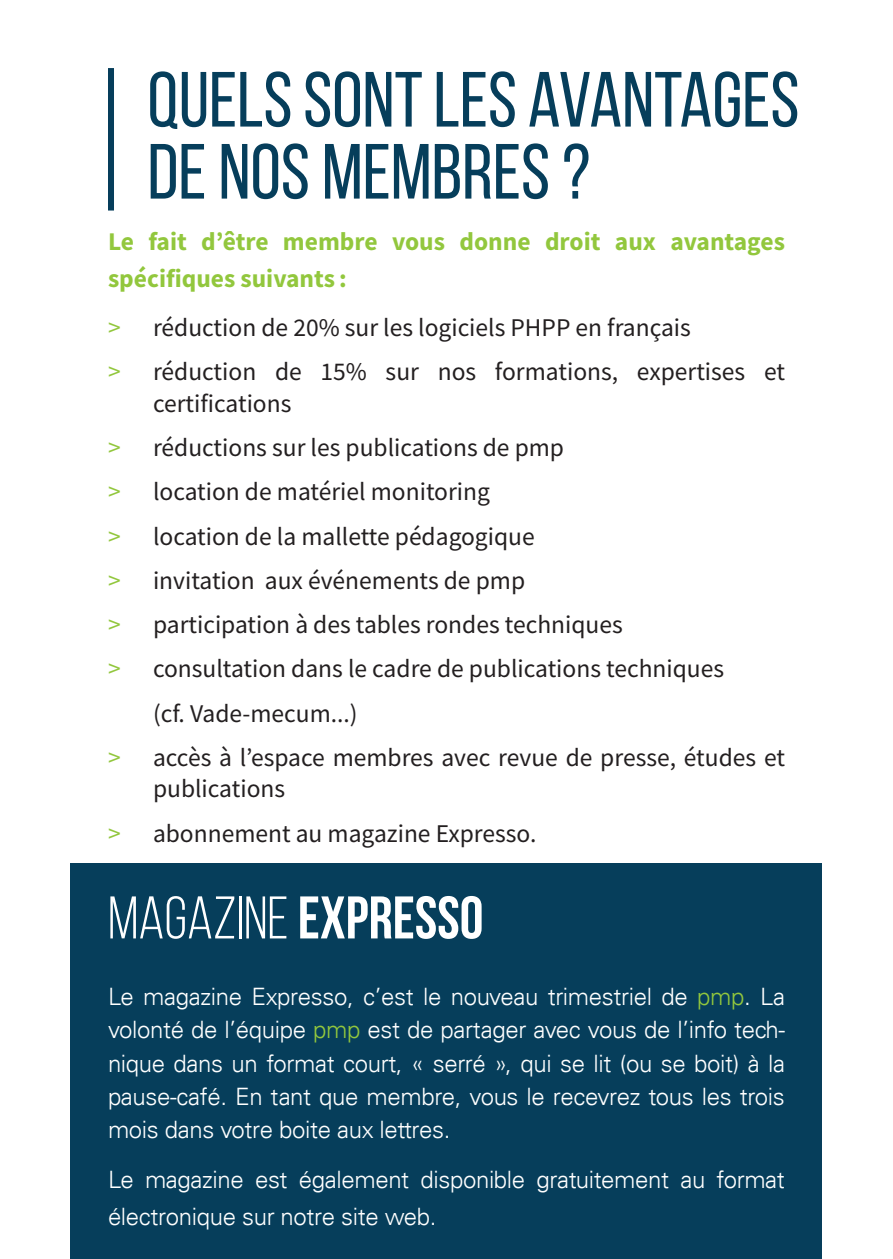
<style>
.page{position:relative;width:893px;height:1259px;background:#fff}
.page>*{position:absolute;margin:0;border:0;box-sizing:border-box;transform-origin:0 0}
.t1{font:78px/72px "Bebas Neue";color:#063e5b}
.t2{font:60px "Bebas Neue";color:#fff}
.t3{font:25.5px/44.4px "Source Sans Pro";color:#231f20}
.t4{font:700 25.5px/37.5px "Source Sans Pro";color:#92c73d}
.t5{font:300 24px/33px "Univers LT";letter-spacing:-.015em;color:#fff;text-align:justify}
.s1{color:#92c73d}
.s2{font-weight:700}
</style>
<div class="page">
<div style="left:71px;top:863px;width:751px;height:396px;background:#063e5b"></div>
<div style="left:108px;top:68px;width:6px;height:142px;background:#063e5b"></div>
<h1 class="t1" style="left:148px;top:63px;width:653px">QUELS SONT LES AVANTAGES<br>DE NOS MEMBRES ?</h1>
<p class="t4" style="left:108px;top:222px;width:678px">Le fait d’être membre vous donne droit aux avantages spécifiques suivants :</p>
<p class="t3" style="left:108px;top:305px;width:678px"><span class="s1">&gt;</span> réduction de 20% sur les logiciels PHPP en français<br><span class="s1">&gt;</span> réduction de 15% sur nos formations, expertises et</p>
<p class="t3" style="left:153px;top:381px;width:140px">certifications</p>
<p class="t3" style="left:108px;top:425px;width:458px"><span class="s1">&gt;</span> réductions sur les publications de pmp</p>
<p class="t3" style="left:108px;top:469px;width:383px"><span class="s1">&gt;</span> location de matériel monitoring</p>
<p class="t3" style="left:108px;top:514px;width:428px"><span class="s1">&gt;</span> location de la mallette pédagogique</p>
<p class="t3" style="left:108px;top:558px;width:419px"><span class="s1">&gt;</span> invitation aux événements de pmp</p>
<p class="t3" style="left:108px;top:602px;width:516px"><span class="s1">&gt;</span> participation à des tables rondes techniques</p>
<p class="t3" style="left:108px;top:646px;width:618px"><span class="s1">&gt;</span> consultation dans le cadre de publications techniques</p>
<p class="t3" style="left:153px;top:691px;width:206px">(cf. Vade-mecum...)</p>
<p class="t3" style="left:108px;top:735px;width:678px"><span class="s1">&gt;</span> accès à l’espace membres avec revue de presse, études et</p>
<p class="t3" style="left:108px;top:766px;width:430px;text-indent:45px">publications<br><span class="s1">&gt;</span> abonnement au magazine Expresso.</p>
<h2 class="t2" style="left:108px;top:885px;width:214px">MAGAZINE <span class="s2">EXPRESSO</span></h2>
<p class="t5" style="left:108px;top:980px;width:678px">Le magazine Expresso, c’est le nouveau trimestriel de <span class="s1">pmp</span>. La volonté de l’équipe <span class="s1">pmp</span> est de partager avec vous de l’info tech&shy;nique dans un format court, « serré », qui se lit (ou se boit) à la pause-café. En tant que membre, vous le recevrez tous les trois mois dans votre boite aux lettres.</p>
<p class="t5" style="left:108px;top:1160px;width:678px;line-height:37.5px">Le magazine est également disponible gratuitement au format électronique sur notre site web.</p>
</div>
